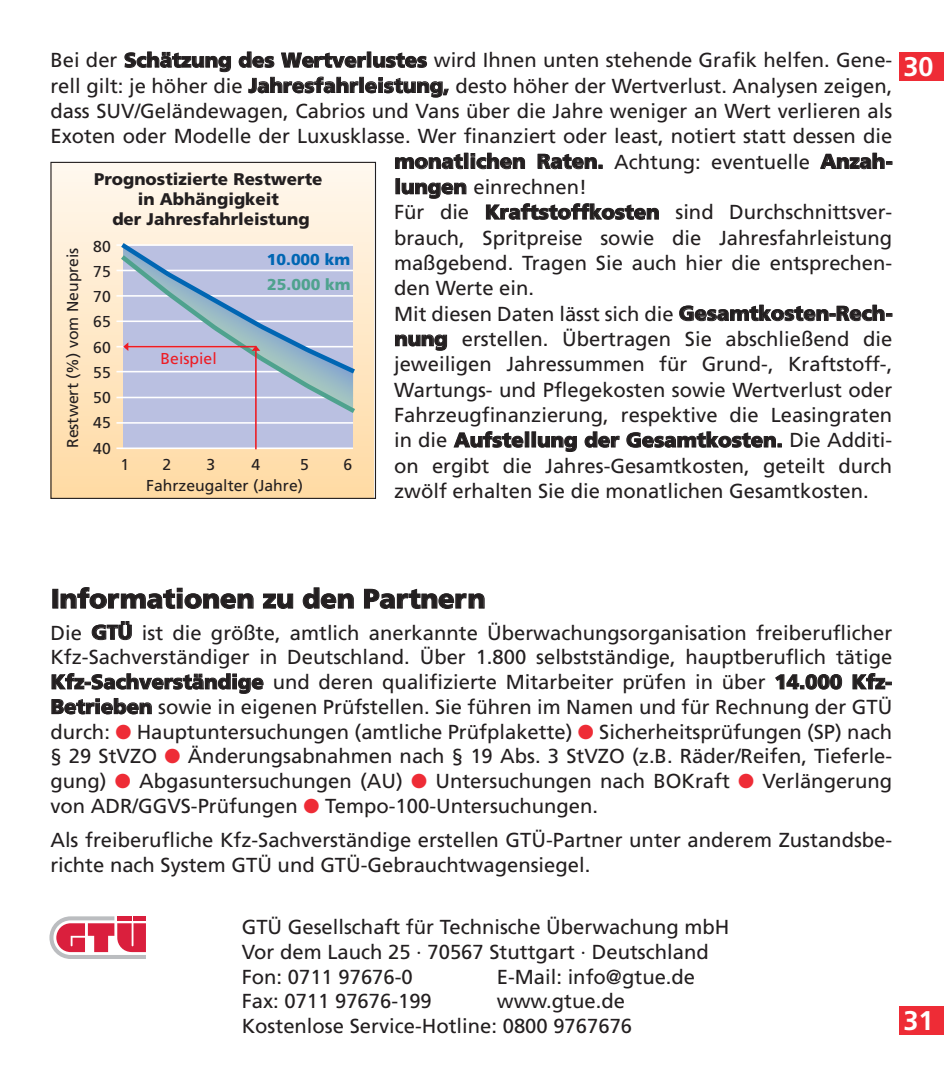
<style>
.page{position:relative;width:945px;height:1085px;background:#fff}
.page>*{position:absolute;margin:0;border:0;box-sizing:border-box;transform-origin:0 0}
.t1{font:900 27px "Frutiger";color:#231f20}
.t2{font:700 27px "Frutiger";color:#fff}
.t3{font:20.25px/24.8px "Frutiger";color:#231f20}
.t4{font:900 20.25px "Frutiger";color:#231f20}
.t5{font:900 16.88px/20.2px "Frutiger";color:#231f20;text-align:center}
.t6{font:15.75px/25.2px "Frutiger";color:#231f20;text-align:justify}
.t7{font:900 15.75px/24.8px "Frutiger";color:#0066b3}
.t8{font:15.75px "Frutiger";color:#ed1c24}
.s1{font-weight:900}
.s2{font-weight:400}
.s3{color:#4fa28e}
.s4{color:#ee2c36}
</style>
<div class="page">
<div style="left:899px;top:52px;width:44px;height:29px;background:#ee2c36"></div>
<div style="left:899px;top:1006px;width:44px;height:28px;background:#ee2c36"></div>
<svg style="left:49px;top:916px;width:97px;height:43px"></svg>
<div style="left:51px;top:162px;width:323px;height:336px;background:linear-gradient(to bottom,#fff8ee,#ffdaa3)"></div>
<div style="left:123px;top:245px;width:230px;height:203px;background:#bac0e1"></div>
<hr style="left:116px;top:422px;width:237px;height:1px;background:#fff">
<hr style="left:116px;top:447px;width:237px;height:2px;background:#fff">
<hr style="left:255px;top:347px;width:2px;height:102px;background:#ed1c24">
<svg style="left:116px;top:239px;width:244px;height:178px"></svg>
<div style="left:50px;top:162px;width:326px;height:337px;border:1px solid #231f20"></div>
<p class="t3" style="left:50px;top:50px;width:843px">Bei der <span class="s1">Schätzung des Wertverlustes</span> wird Ihnen unten stehende Grafik helfen. Gene-</p>
<p class="t3" style="left:50px;top:75px;width:843px">rell gilt: je höher die <span class="s1">Jahresfahrleistung,</span> desto höher der Wertverlust. Analysen zeigen,</p>
<p class="t3" style="left:50px;top:100px;width:843px">dass SUV/Geländewagen, Cabrios und Vans über die Jahre weniger an Wert verlieren als</p>
<p class="t3" style="left:50px;top:126px;width:843px">Exoten oder Modelle der Luxusklasse. Wer finanziert oder least, notiert statt dessen die</p>
<p class="t4" style="left:394px;top:153px;width:500px">monatlichen Raten. <span class="s2">Achtung: eventuelle</span> Anzah-</p>
<p class="t3" style="left:394px;top:176px;width:194px"><span class="s1">lungen</span> einrechnen!</p>
<p class="t3" style="left:394px;top:201px;width:500px">Für die <span class="s1">Kraftstoffkosten</span> sind Durchschnittsver-</p>
<p class="t3" style="left:394px;top:227px;width:500px">brauch, Spritpreise sowie die Jahresfahrleistung</p>
<p class="t3" style="left:394px;top:252px;width:500px">maßgebend. Tragen Sie auch hier die entsprechen-</p>
<p class="t3" style="left:394px;top:277px;width:142px">den Werte ein.</p>
<p class="t3" style="left:394px;top:303px;width:500px">Mit diesen Daten lässt sich die <span class="s1">Gesamtkosten-Rech-</span></p>
<p class="t3" style="left:394px;top:328px;width:499px"><span class="s1">nung</span> erstellen. Übertragen Sie abschließend die</p>
<p class="t3" style="left:394px;top:353px;width:500px">jeweiligen Jahressummen für Grund-, Kraftstoff-,</p>
<p class="t3" style="left:394px;top:379px;width:500px">Wartungs- und Pflegekosten sowie Wertverlust oder</p>
<p class="t3" style="left:394px;top:404px;width:500px">Fahrzeugfinanzierung, respektive die Leasingraten</p>
<p class="t4" style="left:394px;top:432px;width:500px"><span class="s2">in die</span> Aufstellung der Gesamtkosten. <span class="s2">Die Additi-</span></p>
<p class="t3" style="left:394px;top:455px;width:500px">on ergibt die Jahres-Gesamtkosten, geteilt durch</p>
<p class="t3" style="left:394px;top:480px;width:476px">zwölf erhalten Sie die monatlichen Gesamtkosten.</p>
<p class="t5" style="left:94px;top:170px;width:230px">Prognostizierte Restwerte in Abhängigkeit<br>der Jahresfahrleistung</p>
<p class="t6" style="left:93px;top:235px;width:19px">80<br>75<br>70<br>65<br>60<br>55<br>50<br>45<br>40</p>
<p class="t6" style="left:61px;top:448px;width:202px;rotate:-90deg">Restwert (%) vom Neupreis</p>
<p class="t7" style="left:267px;top:248px;width:85px">10.000 km<br><span class="s3">25.000 km</span></p>
<p class="t8" style="left:161px;top:352px;width:58px">Beispiel</p>
<p class="t6" style="left:120px;top:453px;width:10px">1</p>
<p class="t6" style="left:163px;top:453px;width:10px">2</p>
<p class="t6" style="left:206px;top:453px;width:10px">3</p>
<p class="t6" style="left:251px;top:453px;width:10px">4</p>
<p class="t6" style="left:300px;top:453px;width:10px">5</p>
<p class="t6" style="left:344px;top:453px;width:10px">6</p>
<p class="t6" style="left:146px;top:474px;width:158px">Fahrzeugalter (Jahre)</p>
<p class="t2" style="left:903px;top:56px;width:32px">30</p>
<p class="t1" style="left:51px;top:588px;width:436px">Informationen zu den Partnern</p>
<p class="t3" style="left:50px;top:622px;width:843px;text-align:justify">Die <span class="s1">GTÜ</span> ist die größte, amtlich anerkannte Überwachungsorganisation freiberuflicher Kfz-Sachverständiger in Deutschland. Über 1.800 selbstständige, hauptberuflich tätige <span class="s1">Kfz-Sachverständige</span> und deren qualifizierte Mitarbeiter prüfen in über <span class="s1">14.000 Kfz-Betrieben</span> sowie in eigenen Prüfstellen. Sie führen im Namen und für Rechnung der GTÜ durch: <span class="s4">●</span> Hauptuntersuchungen (amtliche Prüfplakette) <span class="s4">●</span> Sicherheitsprüfungen (SP) nach § 29 StVZO <span class="s4">●</span> Änderungsabnahmen nach § 19 Abs. 3 StVZO (z.B. Räder/Reifen, Tieferle&shy;gung) <span class="s4">●</span> Abgasuntersuchungen (AU) <span class="s4">●</span> Untersuchungen nach BOKraft <span class="s4">●</span> Verlängerung von ADR/GGVS-Prüfungen <span class="s4">●</span> Tempo-100-Untersuchungen.</p>
<p class="t3" style="left:50px;top:829px;width:843px">Als freiberufliche Kfz-Sachverständige erstellen GTÜ-Partner unter anderem Zustandsbe&shy;richte nach System GTÜ und GTÜ-Gebrauchtwagensiegel.</p>
<p class="t3" style="left:242px;top:916px;width:489px">GTÜ Gesellschaft für Technische Überwachung mbH<br>Vor dem Lauch 25 · 70567 Stuttgart · Deutschland<br>Fon: 0711 97676-0</p>
<p class="t3" style="left:497px;top:965px;width:200px">E-Mail: info@gtue.de</p>
<p class="t3" style="left:242px;top:990px;width:392px;text-indent:255px">www.gtue.de<br>Kostenlose Service-Hotline: 0800 9767676</p>
<p class="t3" style="left:242px;top:990px;width:192px">Fax: 0711 97676-199</p>
<p class="t2" style="left:903px;top:1009px;width:32px">31</p>
</div>
